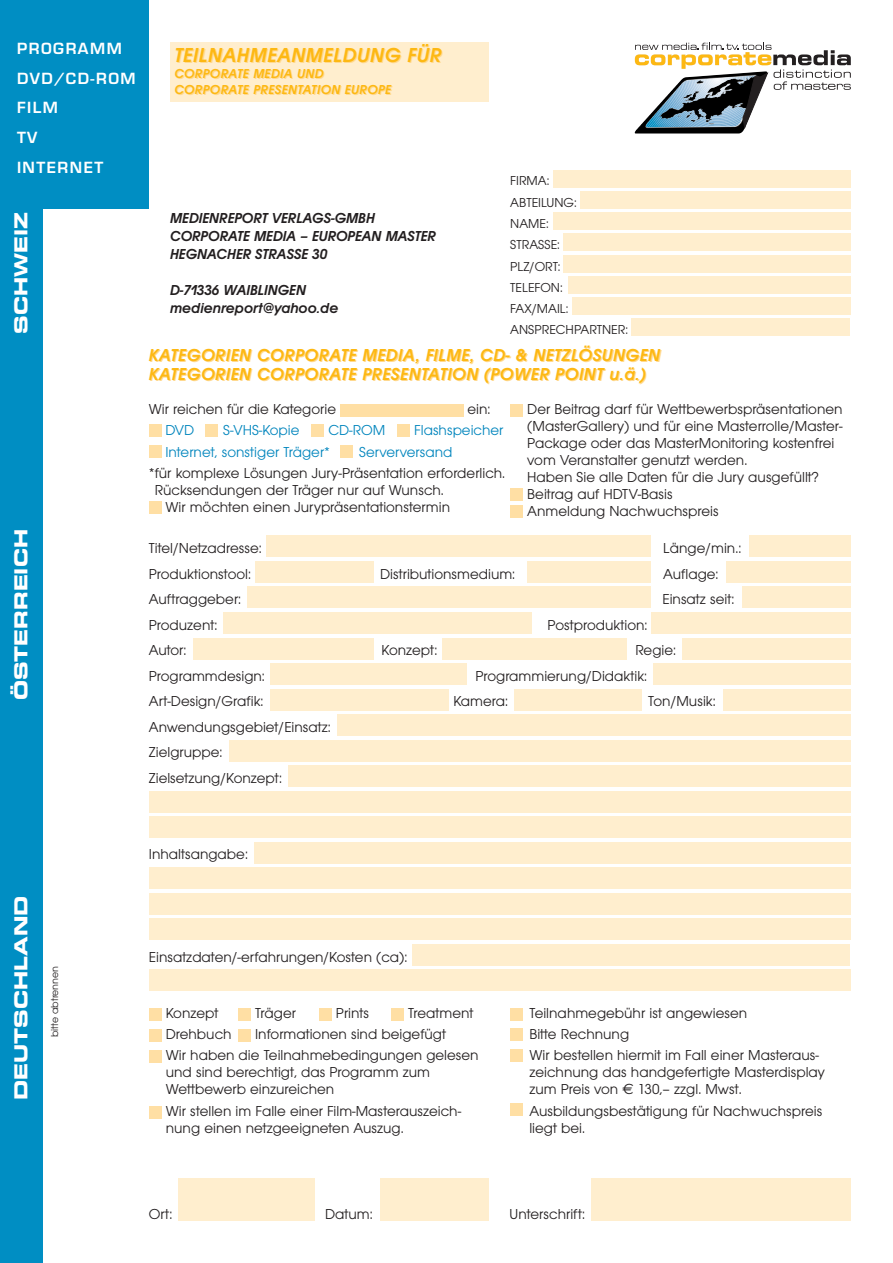
<style>
.page{position:relative;width:893px;height:1263px;background:#fff}
.page>*{position:absolute;margin:0;border:0;box-sizing:border-box;transform-origin:0 0}
.t1{font:italic 600 21px "Avant Garde Gothic Itc T";letter-spacing:.025em;color:#fdb813}
.t2{font:italic 600 18px/19.5px "Avant Garde Gothic Itc T";letter-spacing:.025em;color:#fdb813}
.t3{font:18px "Eurostile Bold Extended Two";color:#fff}
.t4{font:15px/17px "Avant Garde Gothic Itc T";color:#231f20}
.t5{font:italic 600 15px/18px "Avant Garde Gothic Itc T";color:#231f20}
.t6{font:15px "Avant Garde Gothic Itc T";color:#0085bd}
.t7{font:600 15px/29.7px "Eurostile";letter-spacing:.1em;color:#fff}
.t8{font:13.5px/21.3px "Avant Garde Gothic Itc T";color:#231f20}
.t9{font:italic 600 13.5px/15.9px "Avant Garde Gothic Itc T";letter-spacing:.025em;color:#fdb813}
.t10{font:10.5px "Avant Garde Gothic Itc T";color:#231f20}
.s1{color:#0085bd}
.s2{color:#fff}
.s3{font-family:"Euro Sans"}
</style>
<div class="page">
<div style="left:340px;top:404px;width:123px;height:13px;background:#ffdfa4"></div>
<div style="left:398px;top:424px;width:12px;height:13px;background:#ffdfa4"></div>
<div style="left:510px;top:1103px;width:13px;height:13px;background:#ffdfa4"></div>
<div style="left:510px;top:505px;width:13px;height:13px;background:#ffdfa4"></div>
<div style="left:510px;top:488px;width:13px;height:13px;background:#ffdfa4"></div>
<div style="left:510px;top:404px;width:13px;height:13px;background:#ffdfa4"></div>
<div style="left:149px;top:445px;width:13px;height:13px;background:#ffdfa4"></div>
<div style="left:238px;top:1008px;width:13px;height:12px;background:#ffdfa4"></div>
<div style="left:340px;top:445px;width:13px;height:13px;background:#ffdfa4"></div>
<div style="left:510px;top:1028px;width:13px;height:13px;background:#ffdfa4"></div>
<div style="left:510px;top:1049px;width:13px;height:13px;background:#ffdfa4"></div>
<div style="left:510px;top:1008px;width:13px;height:12px;background:#ffdfa4"></div>
<div style="left:149px;top:1008px;width:13px;height:12px;background:#ffdfa4"></div>
<div style="left:319px;top:1008px;width:13px;height:12px;background:#ffdfa4"></div>
<div style="left:238px;top:1029px;width:13px;height:13px;background:#ffdfa4"></div>
<div style="left:391px;top:1008px;width:13px;height:12px;background:#ffdfa4"></div>
<div style="left:149px;top:1029px;width:13px;height:13px;background:#ffdfa4"></div>
<div style="left:149px;top:1050px;width:13px;height:13px;background:#ffdfa4"></div>
<div style="left:149px;top:1106px;width:13px;height:12px;background:#ffdfa4"></div>
<div style="left:149px;top:424px;width:13px;height:13px;background:#ffdfa4"></div>
<div style="left:149px;top:501px;width:13px;height:12px;background:#ffdfa4"></div>
<div style="left:205px;top:424px;width:13px;height:13px;background:#ffdfa4"></div>
<div style="left:311px;top:424px;width:13px;height:13px;background:#ffdfa4"></div>
<div style="left:553px;top:170px;width:297px;height:17px;background:#ffeece"></div>
<div style="left:580px;top:191px;width:270px;height:17px;background:#ffeece"></div>
<div style="left:553px;top:213px;width:297px;height:17px;background:#ffeece"></div>
<div style="left:563px;top:234px;width:287px;height:17px;background:#ffeece"></div>
<div style="left:563px;top:255px;width:287px;height:17px;background:#ffeece"></div>
<div style="left:568px;top:276px;width:282px;height:17px;background:#ffeece"></div>
<div style="left:572px;top:298px;width:278px;height:17px;background:#ffeece"></div>
<div style="left:631px;top:319px;width:219px;height:17px;background:#ffeece"></div>
<div style="left:254px;top:842px;width:596px;height:21px;background:#ffeece"></div>
<div style="left:149px;top:867px;width:701px;height:22px;background:#ffeece"></div>
<div style="left:149px;top:893px;width:701px;height:21px;background:#ffeece"></div>
<div style="left:149px;top:918px;width:701px;height:22px;background:#ffeece"></div>
<div style="left:412px;top:944px;width:438px;height:21px;background:#ffeece"></div>
<div style="left:149px;top:969px;width:701px;height:22px;background:#ffeece"></div>
<div style="left:288px;top:765px;width:562px;height:22px;background:#ffeece"></div>
<div style="left:149px;top:791px;width:701px;height:21px;background:#ffeece"></div>
<div style="left:149px;top:816px;width:701px;height:22px;background:#ffeece"></div>
<div style="left:229px;top:740px;width:621px;height:21px;background:#ffeece"></div>
<div style="left:337px;top:714px;width:513px;height:22px;background:#ffeece"></div>
<div style="left:270px;top:689px;width:179px;height:21px;background:#ffeece"></div>
<div style="left:514px;top:689px;width:128px;height:21px;background:#ffeece"></div>
<div style="left:270px;top:663px;width:196px;height:22px;background:#ffeece"></div>
<div style="left:653px;top:663px;width:197px;height:22px;background:#ffeece"></div>
<div style="left:723px;top:689px;width:127px;height:21px;background:#ffeece"></div>
<div style="left:266px;top:536px;width:385px;height:21px;background:#ffeece"></div>
<div style="left:749px;top:536px;width:101px;height:21px;background:#ffeece"></div>
<div style="left:256px;top:561px;width:118px;height:22px;background:#ffeece"></div>
<div style="left:527px;top:561px;width:124px;height:22px;background:#ffeece"></div>
<div style="left:726px;top:561px;width:124px;height:22px;background:#ffeece"></div>
<div style="left:247px;top:587px;width:404px;height:21px;background:#ffeece"></div>
<div style="left:742px;top:587px;width:108px;height:21px;background:#ffeece"></div>
<div style="left:223px;top:612px;width:308px;height:22px;background:#ffeece"></div>
<div style="left:651px;top:612px;width:199px;height:22px;background:#ffeece"></div>
<div style="left:193px;top:638px;width:181px;height:21px;background:#ffeece"></div>
<div style="left:442px;top:638px;width:185px;height:21px;background:#ffeece"></div>
<div style="left:682px;top:638px;width:168px;height:21px;background:#ffeece"></div>
<div style="left:0;top:0;width:149px;height:208px;background:#008ec3"></div>
<div style="left:0;top:191px;width:43px;height:1072px;background:#008ec3"></div>
<div style="left:170px;top:43px;width:319px;height:59px;background:#ffeece"></div>
<div style="left:179px;top:1178px;width:136px;height:42px;background:#ffeece"></div>
<div style="left:381px;top:1178px;width:108px;height:42px;background:#ffeece"></div>
<div style="left:591px;top:1178px;width:259px;height:42px;background:#ffeece"></div>
<img style="left:635px;top:128px;width:110px;height:6px">
<svg style="left:635px;top:43px;width:216px;height:85px"></svg>
<p class="t7" style="left:17px;top:35px;width:120px">PROGRAMM<br>DVD/CD-ROM<br>FILM<br>TV<br>INTERNET</p>
<p class="t3" style="left:15px;top:334px;width:123px;rotate:-90deg">SCHWEIZ</p>
<p class="t3" style="left:15px;top:700px;width:173px;rotate:-90deg">ÖSTERREICH</p>
<p class="t1" style="left:174px;top:48px;width:269px">TEILNAHMEANMELDUNG FÜR</p>
<p class="t9" style="left:174px;top:66px;width:218px">CORPORATE MEDIA UND<br>CORPORATE PRESENTATION EUROPE</p>
<p class="t8" style="left:510px;top:172px;width:119px">FIRMA:<br>ABTEILUNG:<br>NAME:<br>STRASSE:<br>PLZ/ORT:<br>TELEFON:<br>FAX/MAIL:<br>ANSPRECHPARTNER:</p>
<p class="t5" style="left:170px;top:210px;width:267px">MEDIENREPORT VERLAGS-GMBH<br>CORPORATE MEDIA – EUROPEAN MASTER<br>HEGNACHER STRASSE 30</p>
<p class="t5" style="left:170px;top:282px;width:170px">D-71336 WAIBLINGEN medienreport@yahoo.de</p>
<p class="t2" style="left:149px;top:346px;width:513px">KATEGORIEN CORPORATE MEDIA, FILME, CD- &amp; NETZLÖSUNGEN<br>KATEGORIEN CORPORATE PRESENTATION (POWER POINT u.ä.)</p>
<p class="t4" style="left:149px;top:402px;width:189px">Wir reichen für die Kategorie</p>
<p class="t4" style="left:467px;top:402px;width:24px">ein:</p>
<p class="t6" style="left:165px;top:425px;width:30px">DVD</p>
<p class="t6" style="left:223px;top:425px;width:78px">S-VHS-Kopie</p>
<p class="t6" style="left:328px;top:425px;width:58px">CD-ROM</p>
<p class="t6" style="left:414px;top:425px;width:91px">Flashspeicher</p>
<p class="t6" style="left:165px;top:446px;width:166px">Internet, sonstiger Träger*</p>
<p class="t4" style="left:149px;top:442px;width:358px;line-height:21.3px;text-indent:210px"><span class="s1">Serverversand<br></span>*für komplexe Lösungen Jury-Präsentation erforderlich.</p>
<p class="t4" style="left:165px;top:483px;width:286px;text-indent:-16px"><span class="s2">*</span>Rücksendungen der Träger nur auf Wunsch.<br>Wir möchten einen Jurypräsentationstermin</p>
<p class="t4" style="left:527px;top:402px;width:317px">Der Beitrag darf für Wettbewerbspräsentationen (MasterGallery) und für eine Masterrolle/Master-Package oder das MasterMonitoring kostenfrei vom Veranstalter genutzt werden.<br>Haben Sie alle Daten für die Jury ausgefüllt?<br>Beitrag auf HDTV-Basis<br>Anmeldung Nachwuchspreis</p>
<p class="t4" style="left:149px;top:541px;width:115px">Titel/Netzadresse:</p>
<p class="t4" style="left:663px;top:541px;width:79px">Länge/min.:</p>
<p class="t4" style="left:149px;top:567px;width:104px">Produktionstool:</p>
<p class="t4" style="left:380px;top:567px;width:137px">Distributionsmedium:</p>
<p class="t4" style="left:663px;top:567px;width:57px">Auflage:</p>
<p class="t4" style="left:149px;top:592px;width:94px">Auftraggeber:</p>
<p class="t4" style="left:662px;top:592px;width:74px">Einsatz seit:</p>
<p class="t4" style="left:149px;top:618px;width:70px">Produzent:</p>
<p class="t4" style="left:548px;top:618px;width:101px">Postproduktion:</p>
<p class="t4" style="left:149px;top:643px;width:39px">Autor:</p>
<p class="t4" style="left:382px;top:643px;width:57px">Konzept:</p>
<p class="t4" style="left:635px;top:643px;width:42px">Regie:</p>
<p class="t4" style="left:149px;top:669px;width:118px">Programmdesign:</p>
<p class="t4" style="left:475px;top:669px;width:173px">Programmierung/Didaktik:</p>
<p class="t4" style="left:149px;top:694px;width:116px">Art-Design/Grafik:</p>
<p class="t4" style="left:453px;top:694px;width:56px">Kamera:</p>
<p class="t4" style="left:648px;top:694px;width:69px">Ton/Musik:</p>
<p class="t4" style="left:149px;top:715px;width:183px;line-height:25.5px">Anwendungsgebiet/Einsatz:<br>Zielgruppe:<br>Zielsetzung/Konzept:</p>
<p class="t3" style="left:15px;top:1100px;width:205px;rotate:-90deg">DEUTSCHLAND</p>
<p class="t10" style="left:51px;top:1037px;width:73px;rotate:-90deg">bitte abtrennen</p>
<p class="t4" style="left:149px;top:847px;width:101px">Inhaltsangabe:</p>
<p class="t4" style="left:149px;top:949px;width:260px">Einsatzdaten/-erfahrungen/Kosten (ca):</p>
<p class="t4" style="left:166px;top:1006px;width:54px">Konzept</p>
<p class="t4" style="left:255px;top:1006px;width:42px">Träger</p>
<p class="t4" style="left:336px;top:1006px;width:35px">Prints</p>
<p class="t4" style="left:408px;top:1006px;width:67px">Treatment</p>
<p class="t4" style="left:166px;top:1027px;width:67px">Drehbuch</p>
<p class="t4" style="left:166px;top:1025px;width:314px;line-height:21.3px;text-indent:89px">Informationen sind beigefügt<br>Wir haben die Teilnahmebedingungen gelesen</p>
<p class="t4" style="left:166px;top:1065px;width:266px">und sind berechtigt, das Programm zum<br>Wettbewerb einzureichen</p>
<p class="t4" style="left:166px;top:1103px;width:297px">Wir stellen im Falle einer Film-Masterauszeich&shy;nung einen netzgeeigneten Auszug.</p>
<p class="t4" style="left:529px;top:1004px;width:291px;line-height:21.3px">Teilnahmegebühr ist angewiesen<br>Bitte Rechnung<br>Wir bestellen hiermit im Fall einer Masteraus-</p>
<p class="t4" style="left:529px;top:1065px;width:297px">zeichnung das handgefertigte Masterdisplay zum Preis von <span class="s3">€</span> 130,– zzgl. Mwst.</p>
<p class="t4" style="left:529px;top:1103px;width:294px">Ausbildungsbestätigung für Nachwuchspreis liegt bei.</p>
<p class="t4" style="left:149px;top:1207px;width:25px">Ort:</p>
<p class="t4" style="left:325px;top:1207px;width:49px">Datum:</p>
<p class="t4" style="left:509px;top:1207px;width:77px">Unterschrift:</p>
</div>
